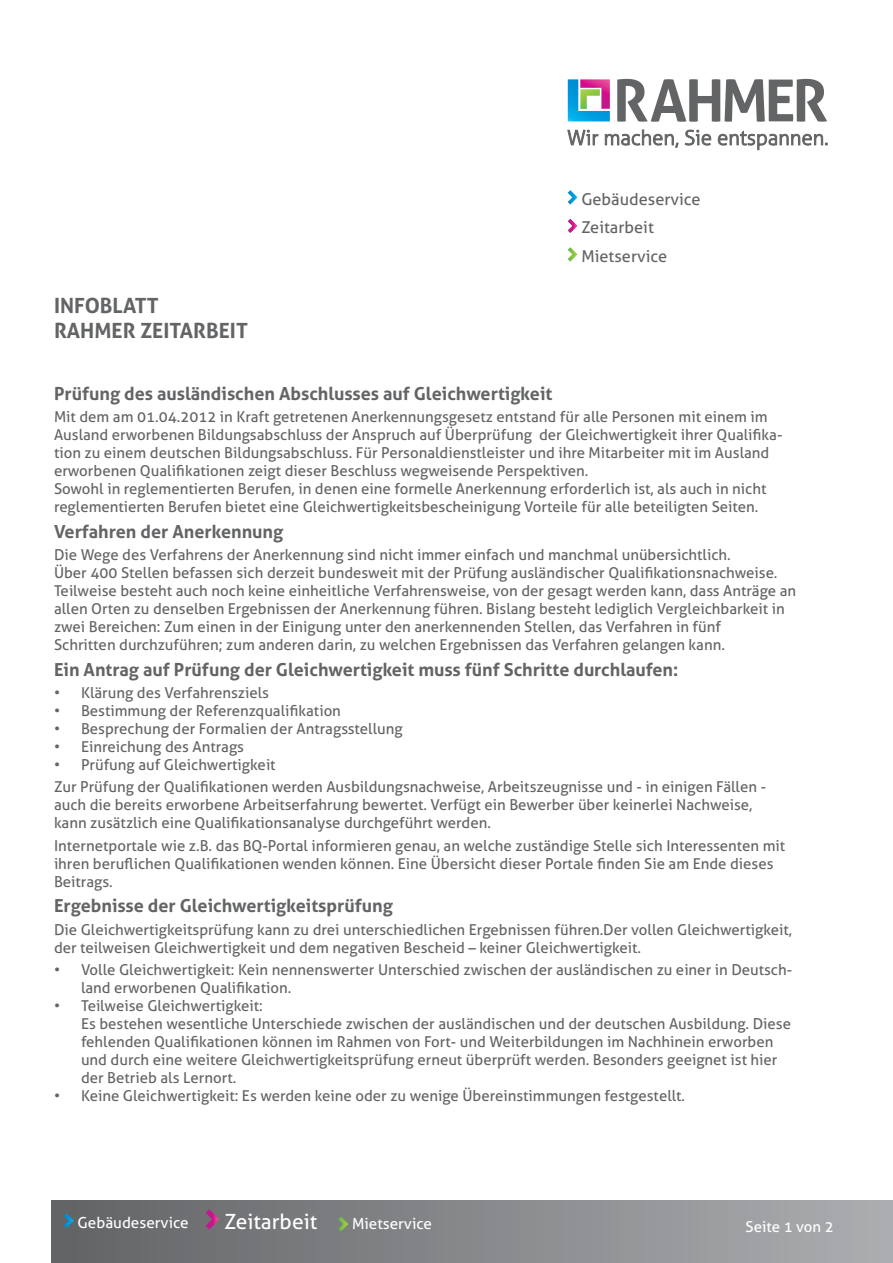
<style>
.page{position:relative;width:893px;height:1263px;background:#fff}
.page>*{position:absolute;margin:0;border:0;box-sizing:border-box;transform-origin:0 0}
.t1{font:700 21px/25.2px "Aller";color:#636466}
.t2{font:21px "Aller";color:#fff}
.t3{font:700 18px "Aller";color:#636466}
.t4{font:16.35px/28.5px "Aller";color:#636466}
.t5{font:15.3px "Aller";color:#fff}
.t6{font:15px/18px "Aller";color:#636466}
.t7{font:15px "Aller";color:#fff}
</style>
<div class="page">
<div style="left:51px;top:1200px;width:842px;height:63px;background:linear-gradient(to right,#626365,#abaeb0)"></div>
<svg style="left:617px;top:79px;width:210px;height:43px"></svg>
<svg style="left:568px;top:79px;width:42px;height:42px"></svg>
<svg style="left:567px;top:130px;width:260px;height:20px"></svg>
<svg style="left:568px;top:190px;width:9px;height:15px"></svg>
<svg style="left:568px;top:219px;width:9px;height:14px"></svg>
<svg style="left:568px;top:247px;width:9px;height:15px"></svg>
<svg style="left:338px;top:1217px;width:10px;height:14px"></svg>
<svg style="left:206px;top:1209px;width:13px;height:20px"></svg>
<svg style="left:64px;top:1213px;width:10px;height:15px"></svg>
<h1 class="t1" style="left:54px;top:293px;width:195px">INFOBLATT<br>RAHMER ZEITARBEIT</h1>
<p class="t4" style="left:581px;top:184px;width:121px">Gebäudeservice<br>Zeitarbeit<br>Mietservice</p>
<p class="t3" style="left:54px;top:382px;width:500px">Prüfung des ausländischen Abschlusses auf Gleichwertigkeit</p>
<p class="t6" style="left:54px;top:407px;width:730px">Mit dem am 01.04.2012 in Kraft getretenen Anerkennungsgesetz entstand für alle Personen mit einem im Ausland erworbenen Bildungsabschluss der Anspruch auf Überprüfung der Gleichwertigkeit ihrer Qualifika&shy;tion zu einem deutschen Bildungsabschluss. Für Personaldienstleister und ihre Mitarbeiter mit im Ausland erworbenen Qualifikationen zeigt dieser Beschluss wegweisende Perspektiven.<br>Sowohl in reglementierten Berufen, in denen eine formelle Anerkennung erforderlich ist, als auch in nicht reglementierten Berufen bietet eine Gleichwertigkeitsbescheinigung Vorteile für alle beteiligten Seiten.</p>
<p class="t3" style="left:54px;top:520px;width:231px">Verfahren der Anerkennung</p>
<p class="t6" style="left:54px;top:546px;width:744px">Die Wege des Verfahrens der Anerkennung sind nicht immer einfach und manchmal unübersichtlich.<br>Über 400 Stellen befassen sich derzeit bundesweit mit der Prüfung ausländischer Qualifikationsnachweise.<br>Teilweise besteht auch noch keine einheitliche Verfahrensweise, von der gesagt werden kann, dass Anträge an allen Orten zu denselben Ergebnissen der Anerkennung führen. Bislang besteht lediglich Vergleichbarkeit in zwei Bereichen: Zum einen in der Einigung unter den anerkennenden Stellen, das Verfahren in fünf<br>Schritten durchzuführen; zum anderen darin, zu welchen Ergebnissen das Verfahren gelangen kann.</p>
<p class="t3" style="left:54px;top:658px;width:626px">Ein Antrag auf Prüfung der Gleichwertigkeit muss fünf Schritte durchlaufen:</p>
<p class="t6" style="left:54px;top:684px;width:217px">• Klärung des Verfahrensziels</p>
<p class="t6" style="left:54px;top:702px;width:288px">• Bestimmung der Referenzqualifikation</p>
<p class="t6" style="left:54px;top:720px;width:350px">• Besprechung der Formalien der Antragsstellung</p>
<p class="t6" style="left:54px;top:738px;width:192px">• Einreichung des Antrags</p>
<p class="t6" style="left:54px;top:754px;width:714px;line-height:22.2px">• Prüfung auf Gleichwertigkeit<br>Zur Prüfung der Qualifikationen werden Ausbildungsnachweise, Arbeitszeugnisse und - in einigen Fällen -</p>
<p class="t6" style="left:54px;top:796px;width:700px">auch die bereits erworbene Arbeitserfahrung bewertet. Verfügt ein Bewerber über keinerlei Nachweise, kann zusätzlich eine Qualifikationsanalyse durchgeführt werden.</p>
<p class="t6" style="left:54px;top:836px;width:733px">Internetportale wie z.B. das BQ-Portal informieren genau, an welche zuständige Stelle sich Interessenten mit ihren beruflichen Qualifikationen wenden können. Eine Übersicht dieser Portale finden Sie am Ende dieses<br>Beitrags.</p>
<p class="t3" style="left:54px;top:895px;width:340px">Ergebnisse der Gleichwertigkeitsprüfung</p>
<p class="t6" style="left:54px;top:920px;width:740px">Die Gleichwertigkeitsprüfung kann zu drei unterschiedlichen Ergebnissen führen.Der vollen Gleichwertigkeit, der teilweisen Gleichwertigkeit und dem negativen Bescheid – keiner Gleichwertigkeit.</p>
<p class="t6" style="left:81px;top:960px;width:713px;text-indent:-27px">• Volle Gleichwertigkeit: Kein nennenswerter Unterschied zwischen der ausländischen zu einer in Deutsch&shy;land erworbenen Qualifikation.</p>
<p class="t6" style="left:81px;top:996px;width:712px;text-indent:-27px">• Teilweise Gleichwertigkeit:<br>Es bestehen wesentliche Unterschiede zwischen der ausländischen und der deutschen Ausbildung. Diese fehlenden Qualifikationen können im Rahmen von Fort- und Weiterbildungen im Nachhinein erworben und durch eine weitere Gleichwertigkeitsprüfung erneut überprüft werden. Besonders geeignet ist hier der Betrieb als Lernort.</p>
<p class="t6" style="left:54px;top:1086px;width:633px">• Keine Gleichwertigkeit: Es werden keine oder zu wenige Übereinstimmungen festgestellt.</p>
<p class="t5" style="left:77px;top:1213px;width:113px">Gebäudeservice</p>
<h1 class="t2" style="left:224px;top:1209px;width:94px">Zeitarbeit</h1>
<p class="t5" style="left:352px;top:1214px;width:81px">Mietservice</p>
<p class="t7" style="left:746px;top:1218px;width:90px">Seite 1 von 2</p>
</div>
